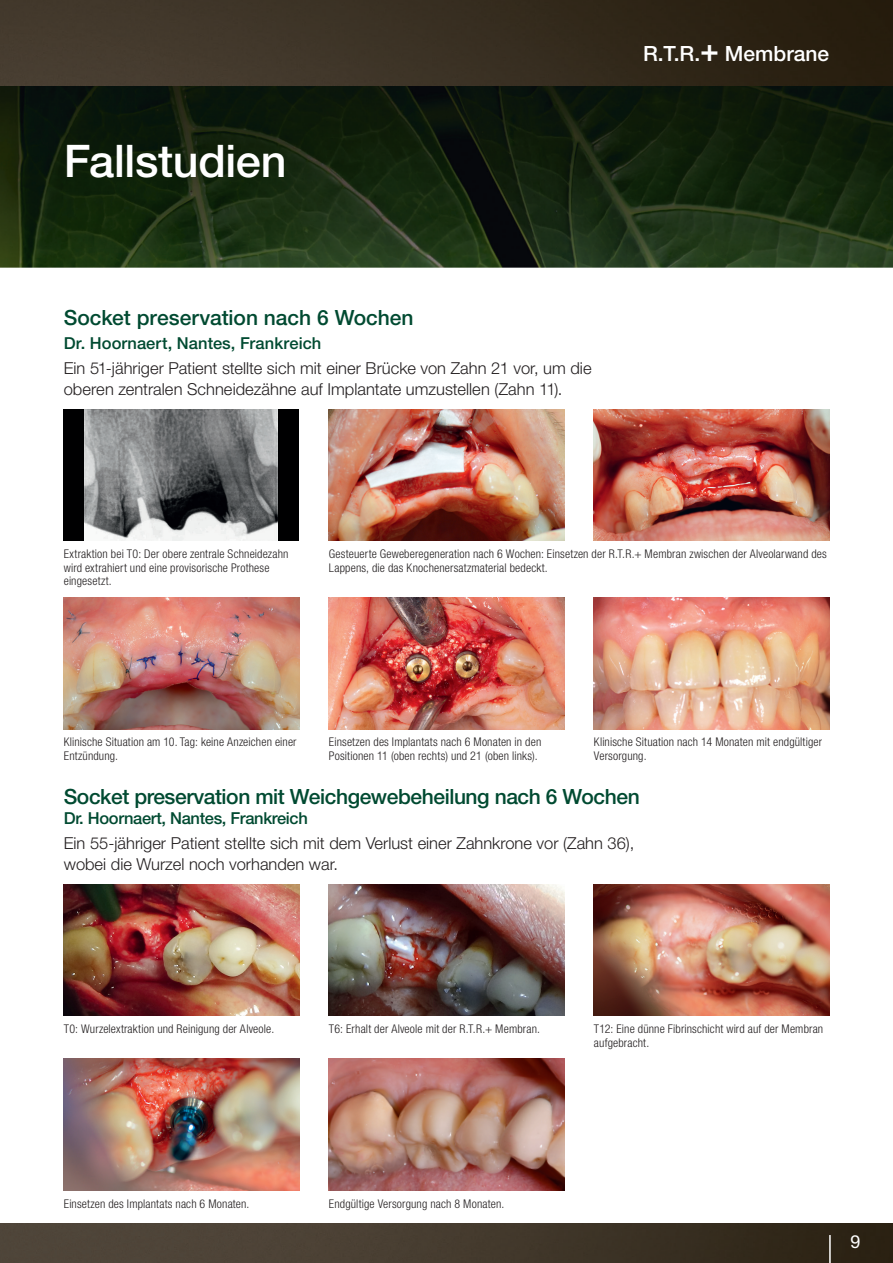
<style>
.page{position:relative;width:893px;height:1263px;background:#fff}
.page>*{position:absolute;margin:0;border:0;box-sizing:border-box;transform-origin:0 0}
.t1{font:500 45px "Helvetica Neue LT Std";letter-spacing:-.01em;color:#fff}
.t2{font:500 21px "Helvetica Neue LT Std";letter-spacing:-.02em;color:#004a31}
.t3{font:500 21px "Helvetica Neue LT Std";color:#004a31}
.t4{font:500 21px "Helvetica Neue LT Std";color:#fff}
.t5{font:18px "Helvetica Neue LT Std";color:#fff}
.t6{font:300 16.5px/21px "Helvetica Neue LT Std";color:#231f20}
.t7{font:500 16.5px "Helvetica Neue LT Std";letter-spacing:.005em;color:#004a31}
.t8{font:500 16.5px "Helvetica Neue LT Std";letter-spacing:-.015em;color:#004a31}
.t9{font:300 condensed 12px/13.5px "Helvetica Neue LT Std";letter-spacing:.015em;color:#231f20}
.s1{font-size:31.5px}
</style>
<div class="page">
<img style="left:0;top:0;width:893px;height:267px">
<img style="left:0;top:1223px;width:893px;height:40px">
<hr style="left:829px;top:1235px;width:2px;height:28px;background:#fff">
<div style="left:64px;top:409px;width:235px;height:132px;background:#000001"></div>
<img style="left:85px;top:409px;width:193px;height:132px">
<img style="left:64px;top:597px;width:235px;height:132px">
<img style="left:329px;top:409px;width:235px;height:132px">
<img style="left:329px;top:597px;width:235px;height:132px">
<img style="left:329px;top:1059px;width:235px;height:131px">
<img style="left:594px;top:409px;width:235px;height:132px">
<img style="left:594px;top:597px;width:235px;height:132px">
<img style="left:64px;top:884px;width:235px;height:132px">
<img style="left:329px;top:884px;width:235px;height:132px">
<img style="left:594px;top:884px;width:235px;height:132px">
<img style="left:64px;top:1059px;width:235px;height:131px">
<h1 class="t1" style="left:64px;top:134px;width:224px">Fallstudien</h1>
<h2 class="t3" style="left:64px;top:305px;width:351px">Socket preservation nach 6 Wochen</h2>
<h3 class="t7" style="left:64px;top:333px;width:259px">Dr. Hoornaert, Nantes, Frankreich</h3>
<h3 class="t6" style="left:64px;top:357px;width:529px">Ein 51-jähriger Patient stellte sich mit einer Brücke von Zahn 21 vor, um die oberen zentralen Schneidezähne auf Implantate umzustellen (Zahn 11).</h3>
<h2 class="t4" style="left:643px;top:41px;width:188px">R.T.R.<span class="s1">+</span> Membrane</h2>
<p class="t9" style="left:64px;top:547px;width:226px">Extraktion bei T0: Der obere zentrale Schneidezahn wird extrahiert und eine provisorische Prothese eingesetzt.</p>
<p class="t9" style="left:329px;top:547px;width:499px">Gesteuerte Geweberegeneration nach 6 Wochen: Einsetzen der R.T.R.+ Membran zwischen der Alveolarwand des<br>Lappens, die das Knochenersatzmaterial bedeckt.</p>
<p class="t9" style="left:64px;top:735px;width:234px">Klinische Situation am 10. Tag: keine Anzeichen einer<br>Entzündung.</p>
<p class="t9" style="left:329px;top:735px;width:214px">Einsetzen des Implantats nach 6 Monaten in den<br>Positionen 11 (oben rechts) und 21 (oben links).</p>
<p class="t9" style="left:594px;top:735px;width:230px">Klinische Situation nach 14 Monaten mit endgültiger<br>Versorgung.</p>
<h2 class="t2" style="left:64px;top:784px;width:578px">Socket preservation mit Weichgewebeheilung nach 6 Wochen</h2>
<h3 class="t8" style="left:64px;top:808px;width:246px">Dr. Hoornaert, Nantes, Frankreich</h3>
<h3 class="t6" style="left:64px;top:832px;width:572px">Ein 55-jähriger Patient stellte sich mit dem Verlust einer Zahnkrone vor (Zahn 36), wobei die Wurzel noch vorhanden war.</h3>
<p class="t9" style="left:64px;top:1022px;width:212px">T0: Wurzelextraktion und Reinigung der Alveole.</p>
<p class="t9" style="left:329px;top:1022px;width:213px">T6: Erhalt der Alveole mit der R.T.R.+ Membran.</p>
<p class="t9" style="left:594px;top:1022px;width:231px">T12: Eine dünne Fibrinschicht wird auf der Membran aufgebracht.</p>
<p class="t9" style="left:64px;top:1196px;width:187px">Einsetzen des Implantats nach 6 Monaten.</p>
<p class="t9" style="left:329px;top:1196px;width:177px">Endgültige Versorgung nach 8 Monaten.</p>
<h3 class="t5" style="left:850px;top:1231px;width:12px">9</h3>
</div>
